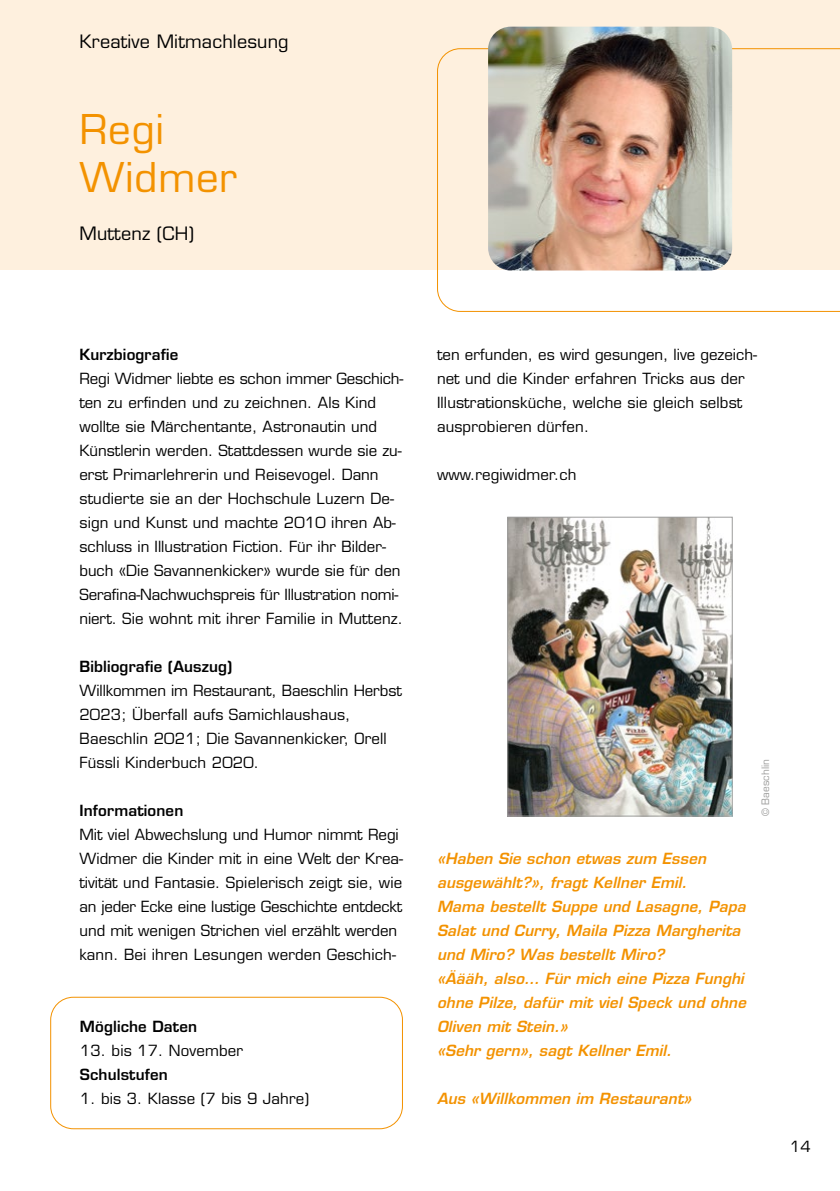
<style>
.page{position:relative;width:840px;height:1191px;background:#fff}
.page>*{position:absolute;margin:0;border:0;box-sizing:border-box;transform-origin:0 0}
.t1{font:40px/48px "Eurostile LT";letter-spacing:.02em;color:#f39200}
.t2{font:18px "Eurostile LT";letter-spacing:.01em;color:#000}
.t3{font:15px/24px "Eurostile LT";letter-spacing:.005em;color:#000}
.t4{font:italic 600 15px/24px "Eurostile LT";letter-spacing:.01em;color:#f39200}
.t5{font:600 15px "Eurostile LT";letter-spacing:.01em;color:#000}
.t6{font:10px "Eurostile LT";letter-spacing:.01em;color:#9d9d9c}
</style>
<div class="page">
<div style="left:0;top:0;width:839px;height:269px;background:#fef0de"></div>
<svg style="left:437px;top:48px;width:402px;height:264px"></svg>
<img style="left:488px;top:27px;width:243px;height:243px">
<div style="left:50px;top:996px;width:353px;height:133px;border:1px solid #f39200;border-radius:23px"></div>
<img style="left:509px;top:519px;width:221px;height:295px">
<div style="left:507px;top:517px;width:225px;height:299px;border:1px solid #9d9d9c"></div>
<p class="t2" style="left:79px;top:31px;width:210px">Kreative Mitmachlesung</p>
<h1 class="t1" style="left:79px;top:106px;width:159px">Regi<br>Widmer</h1>
<p class="t2" style="left:79px;top:223px;width:116px">Muttenz (CH)</p>
<p class="t5" style="left:79px;top:345px;width:100px">Kurzbiografie</p>
<p class="t3" style="left:79px;top:367px;width:325px">Regi Widmer liebte es schon immer Geschich&shy;ten zu erfinden und zu zeichnen. Als Kind wollte sie Märchentante, Astronautin und Künstlerin werden. Stattdessen wurde sie zu&shy;erst Primarlehrerin und Reisevogel. Dann studierte sie an der Hochschule Luzern De&shy;sign und Kunst und machte 2010 ihren Ab&shy;schluss in Illustration Fiction. Für ihr Bilder&shy;buch «Die Savannenkicker» wurde sie für den Serafina-Nachwuchspreis für Illustration nomi&shy;niert. Sie wohnt mit ihrer Familie in Muttenz.</p>
<p class="t5" style="left:79px;top:657px;width:154px">Bibliografie (Auszug)</p>
<p class="t3" style="left:79px;top:679px;width:324px">Willkommen im Restaurant, Baeschlin Herbst 2023; Überfall aufs Samichlaushaus, Baeschlin 2021; Die Savannenkicker, Orell Füssli Kinderbuch 2020.</p>
<p class="t5" style="left:79px;top:801px;width:105px">Informationen</p>
<p class="t3" style="left:79px;top:823px;width:325px">Mit viel Abwechslung und Humor nimmt Regi Widmer die Kinder mit in eine Welt der Krea&shy;tivität und Fantasie. Spielerisch zeigt sie, wie an jeder Ecke eine lustige Geschichte entdeckt und mit wenigen Strichen viel erzählt werden kann. Bei ihren Lesungen werden Geschich-</p>
<p class="t5" style="left:80px;top:1017px;width:119px">Mögliche Daten</p>
<p class="t3" style="left:80px;top:1039px;width:165px">13. bis 17. November</p>
<p class="t5" style="left:80px;top:1065px;width:89px">Schulstufen</p>
<p class="t3" style="left:80px;top:1087px;width:231px">1. bis 3. Klasse (7 bis 9 Jahre)</p>
<p class="t3" style="left:437px;top:343px;width:321px">ten erfunden, es wird gesungen, live gezeich&shy;net und die Kinder erfahren Tricks aus der Illustrationsküche, welche sie gleich selbst ausprobieren dürfen.</p>
<p class="t3" style="left:437px;top:463px;width:141px">www.regiwidmer.ch</p>
<p class="t6" style="left:759px;top:816px;width:59px;rotate:-90deg">© Baeschlin</p>
<p class="t4" style="left:437px;top:846px;width:310px">«Haben Sie schon etwas zum Essen ausgewählt?», fragt Kellner Emil.<br>Mama bestellt Suppe und Lasagne, Papa Salat und Curry, Maila Pizza Margherita und Miro? Was bestellt Miro?<br>«Äääh, also… Für mich eine Pizza Funghi ohne Pilze, dafür mit viel Speck und ohne Oliven mit Stein.»<br>«Sehr gern», sagt Kellner Emil.</p>
<p class="t4" style="left:437px;top:1086px;width:256px">Aus «Willkommen im Restaurant»</p>
<p class="t3" style="left:789px;top:1135px;width:22px">14</p>
</div>
